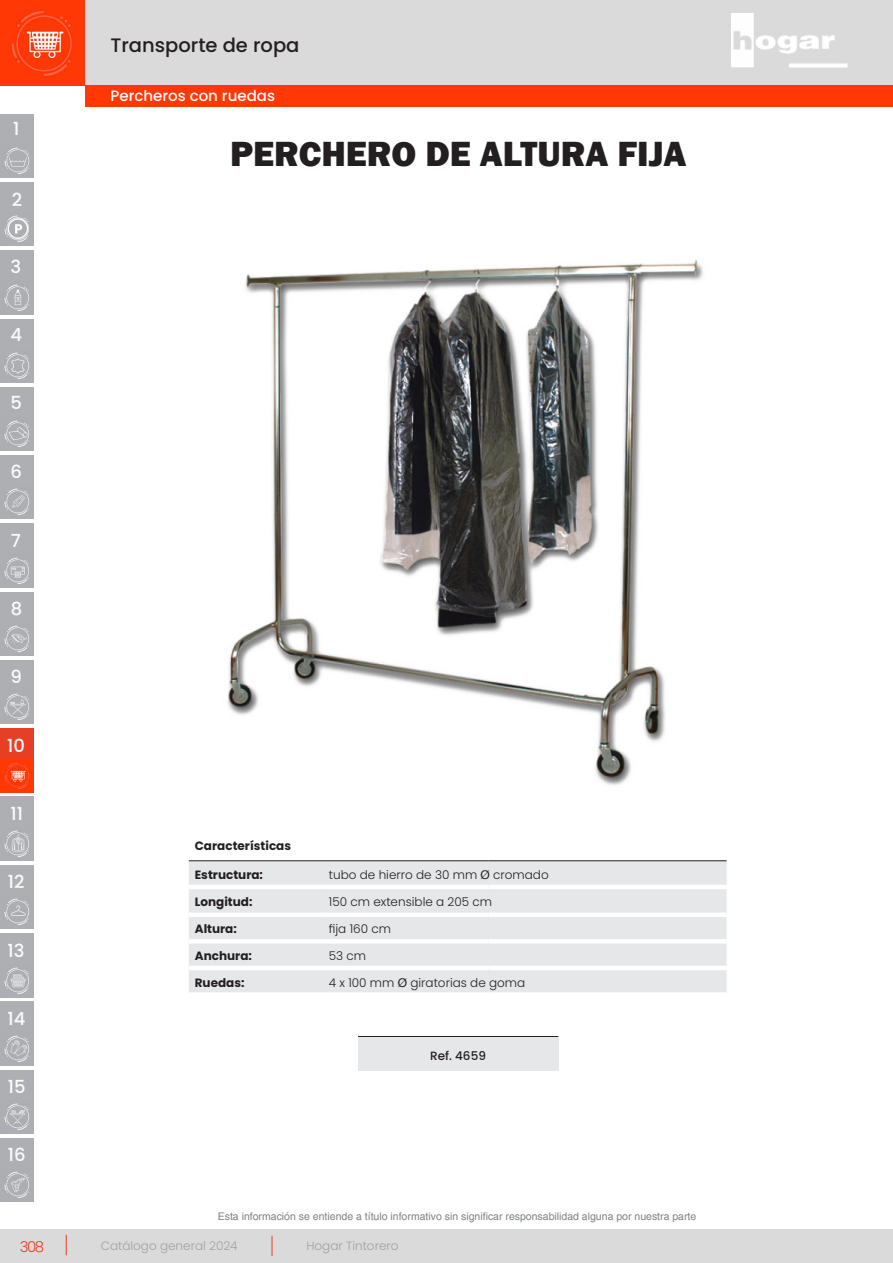
<style>
.page{position:relative;width:893px;height:1263px;background:#fff}
.page>*{position:absolute;margin:0;border:0;box-sizing:border-box;transform-origin:0 0}
.t1{font:800 36px "Franklin Gothic";color:#231f20}
.t2{font:500 19.5px "Poppins";color:#231f20}
.t3{font:500 18px "Poppins";color:#fbfbfb}
.t4{font:500 15px "Poppins";color:#fff}
.t5{font:300 15px "Poppins";color:#e73f25}
.Estilo_de_párrafo_1{font:300 12px "Poppins";color:#231f20}
.Estilo_de_párrafo_1-2{font:700 12px "Poppins";color:#231f20}
.t6{font:300 12px "Poppins";color:#a0a1a5}
.Estilo_de_párrafo_1-3{font:500 12px "Poppins";color:#231f20}
.t7{font:10.5px "Helvetica";color:#7e8083}
.s1{font-family:"Helvetica";font-weight:400}
</style>
<div class="page">
<div style="left:0;top:1229px;width:893px;height:34px;background:#dadada"></div>
<svg style="left:272px;top:1236px;width:1px;height:20px"></svg>
<svg style="left:66px;top:1235px;width:1px;height:20px"></svg>
<div style="left:85px;top:0;width:808px;height:85px;background:#dadada"></div>
<img style="left:731px;top:14px;width:116px;height:53px">
<img style="left:0;top:0;width:85px;height:85px">
<div style="left:0;top:114px;width:34px;height:30px;background:#aeafb3"></div>
<img style="left:0;top:348px;width:34px;height:34px">
<div style="left:0;top:182px;width:34px;height:30px;background:#aeafb3"></div>
<img style="left:0;top:280px;width:34px;height:34px">
<div style="left:0;top:250px;width:34px;height:30px;background:#aeafb3"></div>
<img style="left:0;top:212px;width:34px;height:34px">
<div style="left:0;top:319px;width:34px;height:29px;background:#aeafb3"></div>
<img style="left:0;top:417px;width:34px;height:34px">
<div style="left:0;top:387px;width:34px;height:30px;background:#aeafb3"></div>
<img style="left:0;top:485px;width:34px;height:34px">
<div style="left:0;top:455px;width:34px;height:30px;background:#aeafb3"></div>
<img style="left:0;top:553px;width:34px;height:34px">
<div style="left:0;top:523px;width:34px;height:30px;background:#aeafb3"></div>
<img style="left:0;top:621px;width:34px;height:34px">
<div style="left:0;top:592px;width:34px;height:29px;background:#aeafb3"></div>
<img style="left:0;top:690px;width:34px;height:34px">
<div style="left:0;top:660px;width:34px;height:30px;background:#aeafb3"></div>
<img style="left:0;top:758px;width:34px;height:34px">
<div style="left:0;top:728px;width:34px;height:30px;background:#e73f25"></div>
<img style="left:0;top:826px;width:34px;height:34px">
<div style="left:0;top:796px;width:34px;height:30px;background:#aeafb3"></div>
<img style="left:0;top:895px;width:34px;height:34px">
<div style="left:0;top:865px;width:34px;height:30px;background:#aeafb3"></div>
<img style="left:0;top:963px;width:34px;height:34px">
<div style="left:0;top:933px;width:34px;height:30px;background:#aeafb3"></div>
<img style="left:0;top:1031px;width:34px;height:34px">
<div style="left:0;top:1001px;width:34px;height:30px;background:#aeafb3"></div>
<img style="left:0;top:1099px;width:34px;height:34px">
<div style="left:0;top:1070px;width:34px;height:29px;background:#aeafb3"></div>
<img style="left:0;top:1167px;width:34px;height:34px">
<div style="left:0;top:1138px;width:34px;height:29px;background:#aeafb3"></div>
<img style="left:0;top:144px;width:34px;height:34px">
<div style="left:85px;top:85px;width:808px;height:21px;background:#ff3805"></div>
<div style="left:189px;top:861px;width:538px;height:131px;background:#e6e7e9"></div>
<hr style="left:189px;top:885px;width:134px;height:4px;background:#fff">
<hr style="left:323px;top:885px;width:165px;height:4px;background:#fff">
<hr style="left:488px;top:885px;width:239px;height:4px;background:#fff">
<div style="left:189px;top:912px;width:134px;height:5px;background:#fff"></div>
<div style="left:323px;top:912px;width:165px;height:5px;background:#fff"></div>
<div style="left:488px;top:912px;width:239px;height:5px;background:#fff"></div>
<hr style="left:189px;top:939px;width:134px;height:4px;background:#fff">
<hr style="left:323px;top:939px;width:165px;height:4px;background:#fff">
<hr style="left:488px;top:939px;width:239px;height:4px;background:#fff">
<hr style="left:189px;top:966px;width:134px;height:4px;background:#fff">
<hr style="left:323px;top:966px;width:165px;height:4px;background:#fff">
<hr style="left:488px;top:966px;width:239px;height:4px;background:#fff">
<hr style="left:189px;top:860px;width:134px;height:1px;background:#231f20">
<hr style="left:323px;top:860px;width:165px;height:1px;background:#231f20">
<hr style="left:488px;top:860px;width:239px;height:1px;background:#231f20">
<div style="left:358px;top:1036px;width:200px;height:34px;background:#e6e7e9"></div>
<hr style="left:358px;top:1036px;width:200px;height:1px;background:#231f20">
<img style="left:227px;top:260px;width:476px;height:525px">
<h3 class="t3" style="left:13px;top:119px;width:8px">1</h3>
<h3 class="t3" style="left:12px;top:189px;width:12px">2</h3>
<h3 class="t3" style="left:10px;top:256px;width:12px">3</h3>
<h3 class="t3" style="left:10px;top:324px;width:13px">4</h3>
<h3 class="t3" style="left:10px;top:393px;width:13px">5</h3>
<h3 class="t3" style="left:10px;top:461px;width:13px">6</h3>
<h3 class="t3" style="left:11px;top:530px;width:12px">7</h3>
<h3 class="t3" style="left:11px;top:598px;width:13px">8</h3>
<h3 class="t3" style="left:10px;top:666px;width:13px">9</h3>
<h3 class="t3" style="left:7px;top:735px;width:19px">10</h3>
<h3 class="t3" style="left:11px;top:803px;width:14px">11</h3>
<h3 class="t3" style="left:8px;top:871px;width:18px">12</h3>
<h3 class="t3" style="left:7px;top:940px;width:18px">13</h3>
<h3 class="t3" style="left:7px;top:1008px;width:19px">14</h3>
<h3 class="t3" style="left:8px;top:1076px;width:19px">15</h3>
<h3 class="t3" style="left:8px;top:1144px;width:19px">16</h3>
<h3 class="t5" style="left:20px;top:1237px;width:26px">308</h3>
<h2 class="t2" style="left:110px;top:34px;width:190px">Transporte de ropa</h2>
<p class="t4" style="left:111px;top:87px;width:166px">Percheros con ruedas</p>
<p class="t1" style="left:230px;top:130px;width:458px">PERCHERO DE ALTURA FIJA</p>
<p class="Estilo_de_párrafo_1-2" style="left:195px;top:839px;width:98px">Características</p>
<p class="Estilo_de_párrafo_1-2" style="left:195px;top:868px;width:70px">Estructura:</p>
<p class="Estilo_de_párrafo_1" style="left:329px;top:868px;width:221px">tubo de hierro de 30 mm <span class="s1">Ø</span> cromado</p>
<p class="Estilo_de_párrafo_1-2" style="left:195px;top:894px;width:59px">Longitud:</p>
<p class="Estilo_de_párrafo_1" style="left:329px;top:894px;width:165px">150 cm extensible a 205 cm</p>
<p class="Estilo_de_párrafo_1-2" style="left:195px;top:922px;width:44px">Altura:</p>
<p class="Estilo_de_párrafo_1" style="left:329px;top:922px;width:64px">fija 160 cm</p>
<p class="Estilo_de_párrafo_1-2" style="left:195px;top:949px;width:59px">Anchura:</p>
<p class="Estilo_de_párrafo_1" style="left:329px;top:949px;width:39px">53 cm</p>
<p class="Estilo_de_párrafo_1-2" style="left:195px;top:975px;width:51px">Ruedas:</p>
<p class="Estilo_de_párrafo_1" style="left:329px;top:975px;width:198px">4 x 100 mm <span class="s1">Ø</span> giratorias de goma</p>
<p class="Estilo_de_párrafo_1-3" style="left:430px;top:1049px;width:57px">Ref. 4659</p>
<p class="t7" style="left:218px;top:1210px;width:480px">Esta información se entiende a título informativo sin significar responsabilidad alguna por nuestra parte</p>
<p class="t6" style="left:101px;top:1239px;width:138px">Catálogo general 2024</p>
<p class="t6" style="left:306px;top:1239px;width:94px">Hogar Tintorero</p>
</div>
